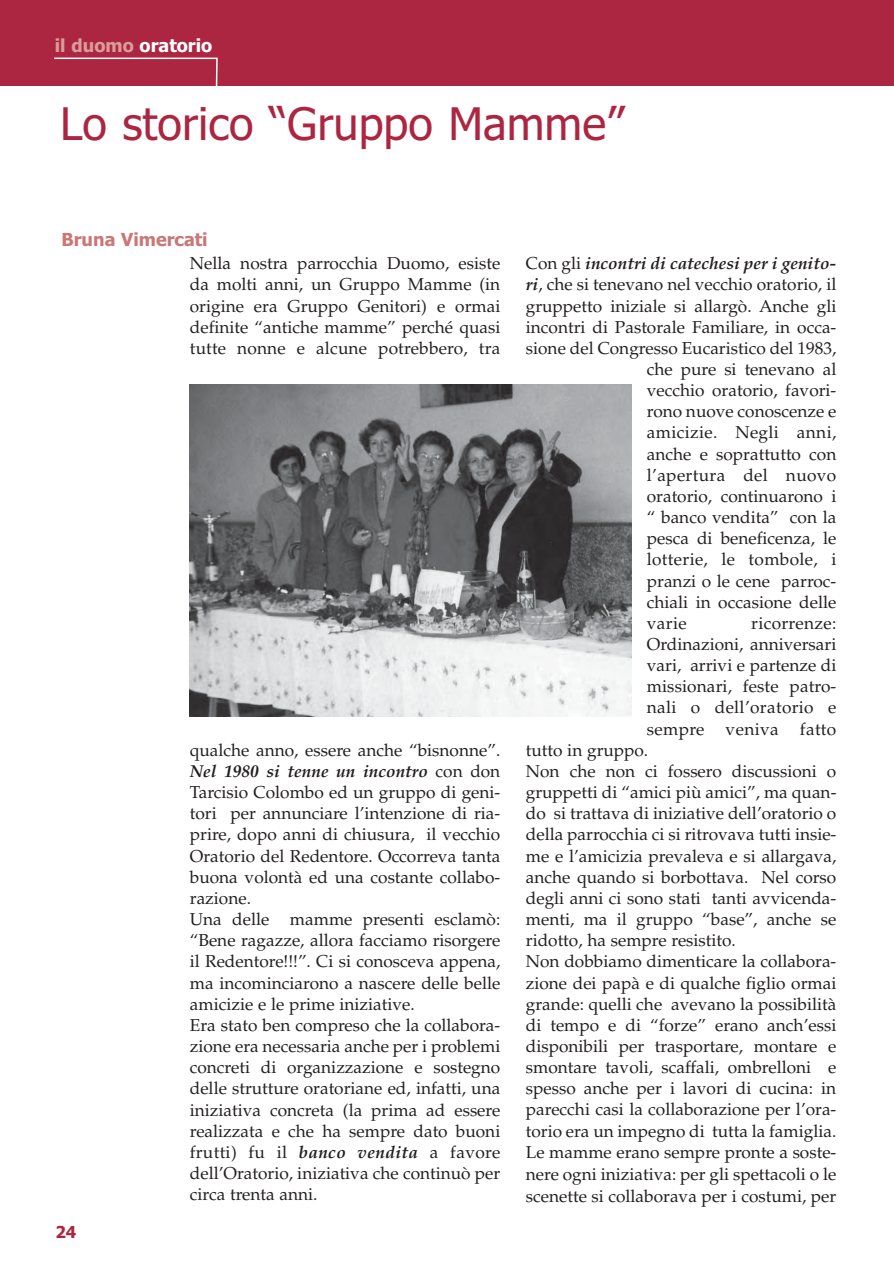
<style>
.page{position:relative;width:894px;height:1266px;background:#fff}
.page>*{position:absolute;margin:0;border:0;box-sizing:border-box;transform-origin:0 0}
.t1{font:45px "Tahoma";color:#ac2641}
.t2{font:700 18px "Tahoma";color:#fff}
.t3{font:700 18px "Tahoma";color:#c97777}
.t4{font:17.25px/21.1px "Palatino";color:#231f20;text-align:justify}
.t5{font:17.25px "Palatino";letter-spacing:.02em;color:#231f20}
.t6{font:italic 700 17.25px "Palatino";color:#231f20}
.t7{font:700 16.5px "Tahoma";color:#ac2641}
.s1{color:#d89d9b}
.s2{font-weight:700;font-style:italic}
.s3{font-weight:400;font-style:normal}
</style>
<div class="page">
<div style="left:0;top:0;width:894px;height:85px;background:#ac2641"></div>
<svg style="left:53px;top:57px;width:165px;height:29px"></svg>
<img style="left:190px;top:384px;width:442px;height:332px">
<p class="t2" style="left:55px;top:38px;width:159px"><span class="s1">il duomo</span> oratorio</p>
<h1 class="t1" style="left:60px;top:106px;width:565px">Lo storico “Gruppo Mamme”</h1>
<p class="t3" style="left:61px;top:233px;width:148px">Bruna Vimercati</p>
<p class="t4" style="left:190px;top:255px;width:312px">Nella nostra parrocchia Duomo, esiste da molti anni, un Gruppo Mamme (in origine era Gruppo Genitori) e ormai definite “antiche mamme” perché quasi tutte nonne e alcune potrebbero, tra</p>
<p class="t7" style="left:55px;top:1225px;width:23px">24</p>
<p class="t4" style="left:190px;top:741px;width:312px;text-align:left">qualche anno, essere anche “bisnonne”.<br><span class="s2">Nel 1980 si tenne un incontro</span> con don Tarcisio Colombo ed un gruppo di geni&shy;tori per annunciare l’intenzione di ria&shy;prire, dopo anni di chiusura, il vecchio Oratorio del Redentore. Occorreva tanta buona volontà ed una costante collabo&shy;razione.<br>Una delle mamme presenti esclamò: “Bene ragazze, allora facciamo risorgere il Redentore!!!”. Ci si conosceva appena, ma incominciarono a nascere delle belle amicizie e le prime iniziative.<br>Era stato ben compreso che la collabora&shy;zione era necessaria anche per i problemi concreti di organizzazione e sostegno delle strutture oratoriane ed, infatti, una iniziativa concreta (la prima ad essere realizzata e che ha sempre dato buoni frutti) fu il <span class="s2">banco vendita</span> a favore dell’Oratorio, iniziativa che continuò per circa trenta anni.</p>
<p class="t6" style="left:526px;top:257px;width:312px"><span class="s3">Con gli</span> incontri di catechesi per i genito-</p>
<p class="t4" style="left:526px;top:276px;width:312px"><span class="s2">ri</span>, che si tenevano nel vecchio oratorio, il</p>
<p class="t4" style="left:526px;top:297px;width:312px">gruppetto iniziale si allargò. Anche gli</p>
<p class="t4" style="left:526px;top:318px;width:312px">incontri di Pastorale Familiare, in occa-</p>
<p class="t4" style="left:526px;top:339px;width:312px">sione del Congresso Eucaristico del 1983,</p>
<p class="t4" style="left:647px;top:360px;width:191px">che pure si tenevano al</p>
<p class="t4" style="left:647px;top:382px;width:191px">vecchio oratorio, favori-</p>
<p class="t4" style="left:647px;top:403px;width:191px">rono nuove conoscenze e</p>
<p class="t5" style="left:647px;top:426px;width:191px">amicizie. Negli anni,</p>
<p class="t4" style="left:647px;top:445px;width:191px">anche e soprattutto con</p>
<p class="t5" style="left:647px;top:468px;width:191px">l’apertura del nuovo</p>
<p class="t4" style="left:647px;top:487px;width:191px">oratorio, continuarono i</p>
<p class="t4" style="left:647px;top:508px;width:191px">“ banco vendita” con la</p>
<p class="t4" style="left:647px;top:530px;width:191px">pesca di beneficenza, le</p>
<p class="t5" style="left:647px;top:553px;width:191px">lotterie, le tombole, i</p>
<p class="t4" style="left:647px;top:572px;width:191px">pranzi o le cene parroc-</p>
<p class="t4" style="left:647px;top:593px;width:191px">chiali in occasione delle</p>
<p class="t4" style="left:647px;top:614px;width:41px">varie</p>
<p class="t5" style="left:751px;top:616px;width:87px">ricorrenze:</p>
<p class="t4" style="left:647px;top:635px;width:191px">Ordinazioni, anniversari</p>
<p class="t4" style="left:647px;top:657px;width:191px">vari, arrivi e partenze di</p>
<p class="t4" style="left:647px;top:678px;width:191px">missionari, feste patro-</p>
<p class="t5" style="left:647px;top:701px;width:191px">nali o dell’oratorio e</p>
<p class="t5" style="left:647px;top:722px;width:191px">sempre veniva fatto</p>
<p class="t4" style="left:526px;top:741px;width:124px">tutto in gruppo.</p>
<p class="t4" style="left:526px;top:762px;width:312px">Non che non ci fossero discussioni o</p>
<p class="t4" style="left:526px;top:783px;width:312px">gruppetti di “amici più amici”, ma quan-</p>
<p class="t4" style="left:526px;top:805px;width:312px">do si trattava di iniziative dell’oratorio o</p>
<p class="t4" style="left:526px;top:826px;width:312px">della parrocchia ci si ritrovava tutti insie-</p>
<p class="t4" style="left:526px;top:847px;width:312px">me e l’amicizia prevaleva e si allargava,</p>
<p class="t4" style="left:526px;top:868px;width:312px">anche quando si borbottava. Nel corso</p>
<p class="t4" style="left:526px;top:889px;width:312px">degli anni ci sono stati tanti avvicenda-</p>
<p class="t4" style="left:526px;top:910px;width:312px">menti, ma il gruppo “base”, anche se</p>
<p class="t4" style="left:526px;top:931px;width:211px">ridotto, ha sempre resistito.</p>
<p class="t4" style="left:526px;top:953px;width:312px">Non dobbiamo dimenticare la collabora-</p>
<p class="t4" style="left:526px;top:974px;width:312px">zione dei papà e di qualche figlio ormai</p>
<p class="t4" style="left:526px;top:995px;width:312px">grande: quelli che avevano la possibilità</p>
<p class="t4" style="left:526px;top:1016px;width:312px">di tempo e di “forze” erano anch’essi</p>
<p class="t4" style="left:526px;top:1037px;width:312px">disponibili per trasportare, montare e</p>
<p class="t4" style="left:526px;top:1058px;width:312px">smontare tavoli, scaffali, ombrelloni e</p>
<p class="t4" style="left:526px;top:1079px;width:312px">spesso anche per i lavori di cucina: in</p>
<p class="t4" style="left:526px;top:1101px;width:312px">parecchi casi la collaborazione per l’ora-</p>
<p class="t4" style="left:526px;top:1122px;width:312px">torio era un impegno di tutta la famiglia.</p>
<p class="t4" style="left:526px;top:1144px;width:312px">Le mamme erano sempre pronte a soste-</p>
<p class="t4" style="left:526px;top:1165px;width:312px">nere ogni iniziativa: per gli spettacoli o le</p>
<p class="t4" style="left:526px;top:1187px;width:312px">scenette si collaborava per i costumi, per</p>
</div>
